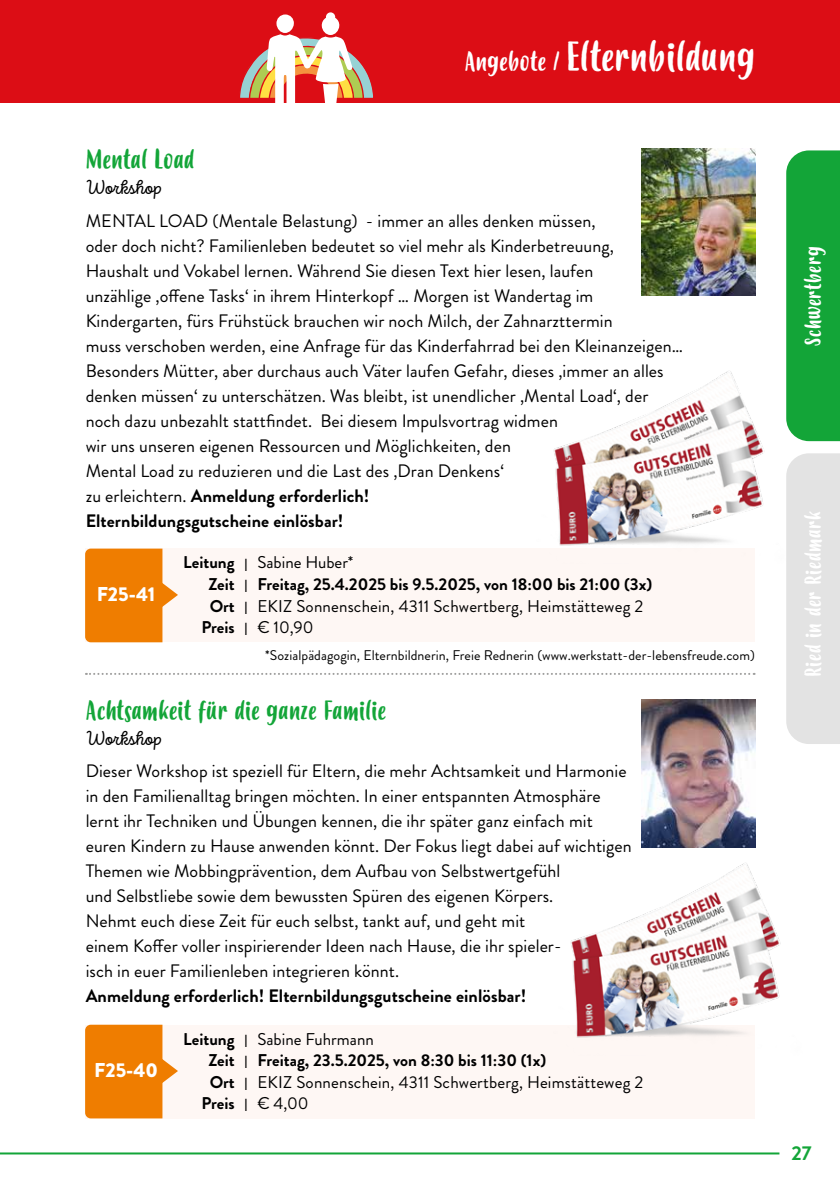
<style>
.page{position:relative;width:840px;height:1191px;background:#fff}
.page>*{position:absolute;margin:0;border:0;box-sizing:border-box;transform-origin:0 0}
.t1{font:40px "Budidaya";letter-spacing:.01em;color:#fff}
.t2{font:26px "Budidaya";letter-spacing:.01em;color:#13a538}
.t3{font:22px "Budidaya";letter-spacing:.025em;color:#fff}
.t4{font:20px "Intro Script";color:#000}
.t5{font:900 20px "Brandon Grotesque";color:#fff}
.t6{font:700 20px "Brandon Grotesque";color:#13a538}
.t7{font:18px/25px "Brandon Grotesque";letter-spacing:.005em;color:#000}
.t8{font:700 18px "Brandon Grotesque";letter-spacing:.005em;color:#000}
.t9{font:17px "Brandon Grotesque";letter-spacing:.01em;color:#000}
.t10{font:700 17px "Brandon Grotesque";color:#000}
.t11{font:14px "Brandon Grotesque";letter-spacing:.005em;color:#000}
.s1{font-size:26px}
.s2{font-weight:700}
.s3{font-family:"Helvetica Neue";font-weight:300}
.s4{font-weight:400}
</style>
<div class="page">
<hr style="left:0;top:1152px;width:779px;height:2px;background:#13a538">
<div style="left:0;top:0;width:839px;height:102px;background:#dc0d15"></div>
<svg style="left:786px;top:150px;width:53px;height:594px;background:#7ec590"></svg>
<svg style="left:238px;top:12px;width:136px;height:91px"></svg>
<img style="left:641px;top:148px;width:113px;height:148px">
<img style="left:641px;top:699px;width:113px;height:148px">
<div style="left:85px;top:548px;width:669px;height:94px;background:#fef7f4"></div>
<svg style="left:85px;top:548px;width:93px;height:94px;background:#f18f25"></svg>
<div style="left:85px;top:1024px;width:669px;height:94px;background:#fef7f4"></div>
<svg style="left:85px;top:1024px;width:93px;height:94px;background:#f18f25"></svg>
<svg style="left:86px;top:673px;width:668px;height:2px"></svg>
<img style="left:553px;top:364px;width:238px;height:199px">
<img style="left:552px;top:863px;width:229px;height:193px">
<h2 class="t2" style="left:86px;top:144px;width:110px">Mental Load</h2>
<p class="t4" style="left:86px;top:176px;width:77px">Workshop</p>
<h1 class="t1" style="left:464px;top:34px;width:291px"><span class="s1">Angebote /</span> Elternbildung</h1>
<p class="t7" style="left:86px;top:209px;width:598px">MENTAL LOAD (Mentale Belastung) - immer an alles denken müssen,<br>oder doch nicht? Familienleben bedeutet so viel mehr als Kinderbetreuung,<br>Haushalt und Vokabel lernen. Während Sie diesen Text hier lesen, laufen<br>unzählige ‚offene Tasks‘ in ihrem Hinterkopf … Morgen ist Wandertag im Kindergarten, fürs Frühstück brauchen wir noch Milch, der Zahnarzttermin<br>muss verschoben werden, eine Anfrage für das Kinderfahrrad bei den Kleinanzeigen… Besonders Mütter, aber durchaus auch Väter laufen Gefahr, dieses ‚immer an alles denken müssen‘ zu unterschätzen. Was bleibt, ist unendlicher ‚Mental Load‘, der noch dazu unbezahlt stattfindet. Bei diesem Impulsvortrag widmen<br>wir uns unseren eigenen Ressourcen und Möglichkeiten, den<br>Mental Load zu reduzieren und die Last des ‚Dran Denkens‘<br>zu erleichtern. <span class="s2">Anmeldung erforderlich!<br>Elternbildungsgutscheine einlösbar!</span></p>
<p class="t5" style="left:97px;top:579px;width:60px">F25-41</p>
<p class="t9" style="left:183px;top:551px;width:172px"><span class="s2">Leitung</span> <span class="s3">I</span> Sabine Huber*</p>
<p class="t10" style="left:208px;top:572px;width:445px">Zeit <span class="s3">I</span> Freitag, 25.4.2025 bis 9.5.2025, von 18:00 bis 21:00 (3x)</p>
<p class="t9" style="left:209px;top:594px;width:435px"><span class="s2">Ort</span> <span class="s3">I</span> EKIZ Sonnenschein, 4311 Schwertberg, Heimstätteweg 2</p>
<p class="t9" style="left:201px;top:615px;width:113px"><span class="s2">Preis</span> <span class="s3">I</span> € 10,90</p>
<p class="t11" style="left:265px;top:645px;width:491px">*Sozialpädagogin, Elternbildnerin, Freie Rednerin (www.werkstatt-der-lebensfreude.com)</p>
<h2 class="t2" style="left:86px;top:695px;width:302px">Achtsamkeit für die ganze Familie</h2>
<p class="t4" style="left:86px;top:727px;width:77px">Workshop</p>
<p class="t7" style="left:86px;top:759px;width:547px">Dieser Workshop ist speziell für Eltern, die mehr Achtsamkeit und Harmonie in den Familienalltag bringen möchten. In einer entspannten Atmosphäre lernt ihr Techniken und Übungen kennen, die ihr später ganz einfach mit euren Kindern zu Hause anwenden könnt. Der Fokus liegt dabei auf wichtigen Themen wie Mobbingprävention, dem Aufbau von Selbstwertgefühl<br>und Selbstliebe sowie dem bewussten Spüren des eigenen Körpers.<br>Nehmt euch diese Zeit für euch selbst, tankt auf, und geht mit<br>einem Koffer voller inspirierender Ideen nach Hause, die ihr spieler-<br>isch in euer Familienleben integrieren könnt.</p>
<p class="t8" style="left:86px;top:983px;width:442px">Anmeldung erforderlich! Elternbildungsgutscheine einlösbar!</p>
<p class="t5" style="left:94px;top:1055px;width:65px">F25-40</p>
<p class="t9" style="left:183px;top:1027px;width:192px"><span class="s2">Leitung</span> <span class="s3">I</span> Sabine Fuhrmann</p>
<p class="t10" style="left:208px;top:1048px;width:339px">Zeit <span class="s3">I</span> Freitag, 23.5.2025, von 8:30 bis 11:30 (1x)</p>
<p class="t9" style="left:209px;top:1070px;width:435px"><span class="s2">Ort</span> <span class="s3">I</span> EKIZ Sonnenschein, 4311 Schwertberg, Heimstätteweg 2</p>
<p class="t10" style="left:201px;top:1091px;width:109px">Preis <span class="s3">I</span> <span class="s4">€ 4,00</span></p>
<p class="t3" style="left:800px;top:346px;width:101px;rotate:-90deg">Schwertberg</p>
<p class="t3" style="left:800px;top:676px;width:167px;rotate:-90deg">Ried in der Riedmark</p>
<p class="t6" style="left:791px;top:1138px;width:22px">27</p>
</div>
